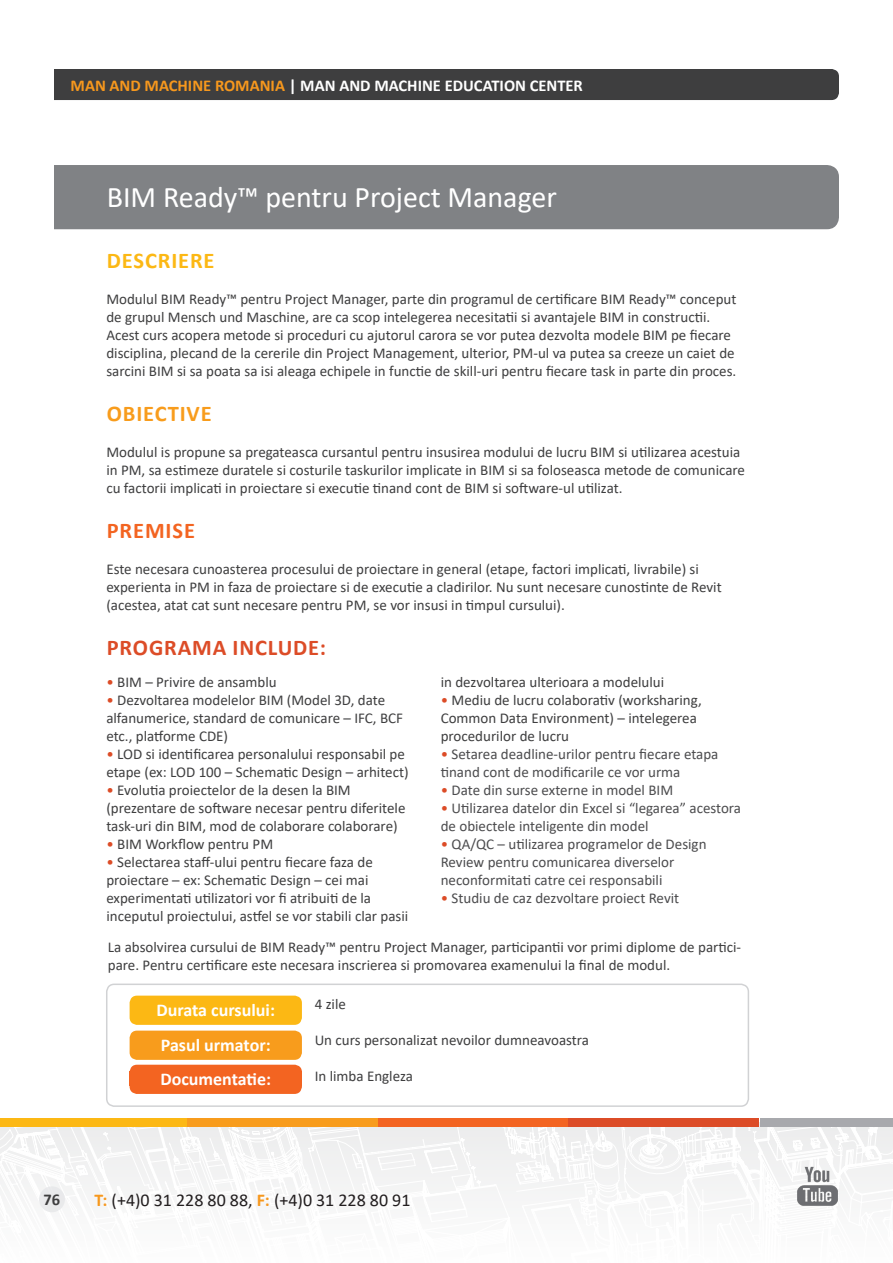
<style>
.page{position:relative;width:893px;height:1263px;background:#fff}
.page>*{position:absolute;margin:0;border:0;box-sizing:border-box;transform-origin:0 0}
.t1{font:30px "Calibri";color:#fff}
.t2{font:700 22.5px "Calibri";letter-spacing:.04em;color:#dc4c27}
.t3{font:700 22.5px "Calibri";letter-spacing:.04em;color:#fcb814}
.t4{font:700 22.5px "Calibri";letter-spacing:.04em;color:#f89c1c}
.t5{font:700 22.5px "Calibri";letter-spacing:.04em;color:#f36421}
.t6{font:700 18px "Calibri";color:#fff}
.t7{font:18px "Calibri";color:#231f20}
.t8{font:700 16.5px "Calibri";color:#fff}
.t9{font:700 16.5px "Calibri";color:#3e3e3f}
.t10{font:15px/18px "Calibri";color:#3e3e3f}
.t11{font:15px/18px "Calibri";color:#4c4c4e}
.s1{color:#f7981d}
.s2{color:#dc4c27}
.s3{font-weight:700;color:#f7981d}
</style>
<div class="page">
<svg style="left:0;top:1122px;width:893px;height:91px"></svg>
<div style="left:39px;top:1186px;width:26px;height:26px;background:#e6e7e9;border-radius:50%"></div>
<div style="left:0;top:1118px;width:187px;height:9px;background:#fcb814"></div>
<div style="left:187px;top:1118px;width:191px;height:9px;background:#f89c1c"></div>
<div style="left:378px;top:1118px;width:191px;height:9px;background:#f36421"></div>
<div style="left:569px;top:1118px;width:190px;height:9px;background:#dc4c27"></div>
<div style="left:760px;top:1118px;width:133px;height:9px;background:#a8a9ad"></div>
<img style="left:797px;top:1165px;width:42px;height:43px">
<div style="left:54px;top:69px;width:785px;height:31px;background:#3e3e3f"></div>
<div style="left:54px;top:165px;width:785px;height:64px;background:#808285"></div>
<div style="left:130px;top:996px;width:172px;height:29px;background:#fcb814;border-radius:8px"></div>
<div style="left:130px;top:1030px;width:172px;height:30px;background:#f89c1c;border-radius:8px"></div>
<div style="left:106px;top:983px;width:643px;height:124px;border:2px solid #d1d2d4;border-radius:8px"></div>
<div style="left:130px;top:1065px;width:172px;height:29px;background:#f36421;border-radius:8px"></div>
<p class="t8" style="left:71px;top:74px;width:514px"><span class="s1">MAN AND MACHINE ROMANIA</span> | MAN AND MACHINE EDUCATION CENTER</p>
<p class="t1" style="left:107px;top:176px;width:452px">BIM Ready™ pentru Project Manager</p>
<p class="t3" style="left:107px;top:245px;width:109px">DESCRIERE</p>
<p class="t10" style="left:106px;top:290px;width:632px">Modulul BIM Ready™ pentru Project Manager, parte din programul de certificare BIM Ready™ conceput de grupul Mensch und Maschine, are ca scop intelegerea necesitatii si avantajele BIM in constructii.<br>Acest curs acopera metode si proceduri cu ajutorul carora se vor putea dezvolta modele BIM pe fiecare disciplina, plecand de la cererile din Project Management, ulterior, PM-ul va putea sa creeze un caiet de sarcini BIM si sa poata sa isi aleaga echipele in functie de skill-uri pentru fiecare task in parte din proces.</p>
<p class="t4" style="left:107px;top:398px;width:106px">OBIECTIVE</p>
<p class="t10" style="left:106px;top:443px;width:640px">Modulul is propune sa pregateasca cursantul pentru insusirea modului de lucru BIM si utilizarea acestuia in PM, sa estimeze duratele si costurile taskurilor implicate in BIM si sa foloseasca metode de comunicare cu factorii implicati in proiectare si executie tinand cont de BIM si software-ul utilizat.</p>
<p class="t5" style="left:107px;top:515px;width:90px">PREMISE</p>
<p class="t10" style="left:106px;top:560px;width:617px">Este necesara cunoasterea procesului de proiectare in general (etape, factori implicati, livrabile) si experienta in PM in faza de proiectare si de executie a cladirilor. Nu sunt necesare cunostinte de Revit (acestea, atat cat sunt necesare pentru PM, se vor insusi in timpul cursului).</p>
<p class="t2" style="left:107px;top:632px;width:221px">PROGRAMA INCLUDE:</p>
<p class="t10" style="left:106px;top:673px;width:172px"><span class="s2">•</span> BIM – Privire de ansamblu</p>
<p class="t10" style="left:106px;top:691px;width:298px"><span class="s2">•</span> Dezvoltarea modelelor BIM (Model 3D, date alfanumerice, standard de comunicare – IFC, BCF etc., platforme CDE)</p>
<p class="t10" style="left:106px;top:745px;width:304px"><span class="s2">•</span> LOD si identificarea personalului responsabil pe etape (ex: LOD 100 – Schematic Design – arhitect)</p>
<p class="t10" style="left:106px;top:781px;width:301px"><span class="s2">•</span> Evolutia proiectelor de la desen la BIM (prezentare de software necesar pentru diferitele task-uri din BIM, mod de colaborare colaborare)</p>
<p class="t10" style="left:106px;top:835px;width:168px"><span class="s2">•</span> BIM Workflow pentru PM</p>
<p class="t10" style="left:106px;top:853px;width:304px"><span class="s2">•</span> Selectarea staff-ului pentru fiecare faza de proiectare – ex: Schematic Design – cei mai experimentati utilizatori vor fi atribuiti de la inceputul proiectului, astfel se vor stabili clar pasii</p>
<p class="t10" style="left:441px;top:673px;width:225px">in dezvoltarea ulterioara a modelului</p>
<p class="t10" style="left:441px;top:691px;width:263px"><span class="s2">•</span> Mediu de lucru colaborativ (worksharing,<br>Common Data Environment) – intelegerea procedurilor de lucru</p>
<p class="t11" style="left:441px;top:745px;width:279px"><span class="s2">•</span> Setarea deadline-urilor pentru fiecare etapa tinand cont de modificarile ce vor urma</p>
<p class="t11" style="left:441px;top:781px;width:234px"><span class="s2">•</span> Date din surse externe in model BIM</p>
<p class="t11" style="left:441px;top:799px;width:302px"><span class="s2">•</span> Utilizarea datelor din Excel si “legarea” acestora de obiectele inteligente din model</p>
<p class="t11" style="left:441px;top:835px;width:267px"><span class="s2">•</span> QA/QC – utilizarea programelor de Design<br>Review pentru comunicarea diverselor neconformitati catre cei responsabili</p>
<p class="t11" style="left:441px;top:889px;width:240px"><span class="s2">•</span> Studiu de caz dezvoltare proiect Revit</p>
<p class="t10" style="left:108px;top:938px;width:635px">La absolvirea cursului de BIM Ready™ pentru Project Manager, participantii vor primi diplome de partici&shy;pare. Pentru certificare este necesara inscrierea si promovarea examenului la final de modul.</p>
<p class="t6" style="left:157px;top:997px;width:120px">Durata cursului:</p>
<p class="t6" style="left:161px;top:1032px;width:111px">Pasul urmator:</p>
<p class="t6" style="left:160px;top:1066px;width:112px">Documentatie:</p>
<p class="t10" style="left:315px;top:995px;width:33px">4 zile</p>
<p class="t10" style="left:315px;top:1031px;width:276px">Un curs personalizat nevoilor dumneavoastra</p>
<p class="t10" style="left:315px;top:1067px;width:100px">In limba Engleza</p>
<p class="t9" style="left:44px;top:1187px;width:18px">76</p>
<p class="t7" style="left:94px;top:1187px;width:318px"><span class="s3">T:</span> (+4)0 31 228 80 88, <span class="s3">F:</span> (+4)0 31 228 80 91</p>
</div>
